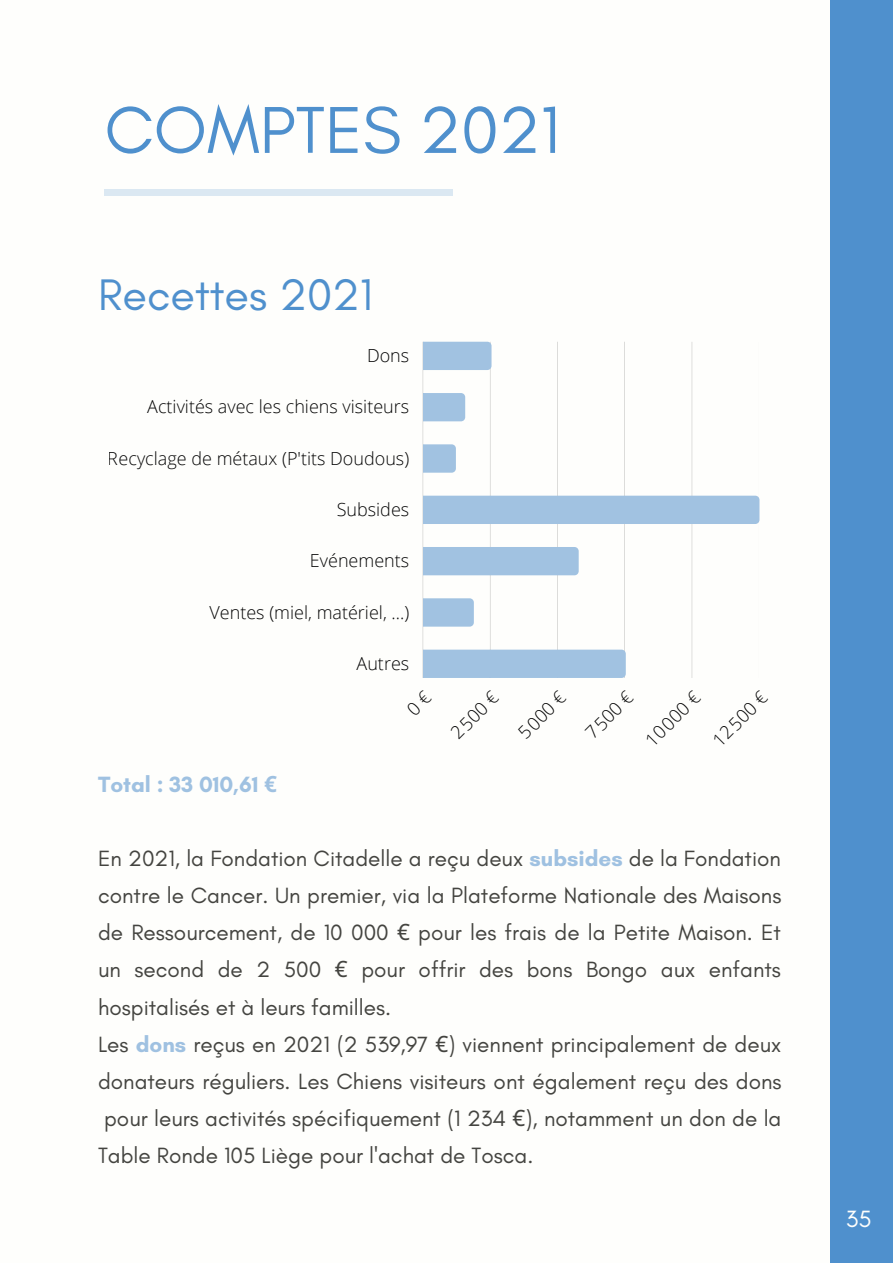
<style>
.page{position:relative;width:893px;height:1264px;background:#fff}
.page>*{position:absolute;margin:0;border:0;box-sizing:border-box;transform-origin:0 0}
.t1{font:67.5px "Glacial Indifference";color:#4f90cd}
.t2{font:45px "Glacial Indifference";color:#4f90cd}
.t3{font:24px "Glacial Indifference";color:#fefefc}
.t4{font:22.5px/37px "Glacial Indifference";color:#444440}
.t5{font:700 22.5px "Glacial Indifference";color:#9fc1e1}
.t6{font:300 18px "Open Sans";color:#000}
.s1{font-family:"Noto Sans"}
.s2{font-weight:700;color:#9fc1e1}
</style>
<div class="page">
<div style="left:104px;top:189px;width:348px;height:7px;background:#dbe8f2"></div>
<svg style="left:422px;top:342px;width:333px;height:335px"></svg>
<svg style="left:487px;top:342px;width:4px;height:28px"></svg>
<svg style="left:461px;top:393px;width:4px;height:28px"></svg>
<svg style="left:451px;top:444px;width:5px;height:28px"></svg>
<svg style="left:755px;top:495px;width:4px;height:29px"></svg>
<svg style="left:574px;top:547px;width:4px;height:28px"></svg>
<svg style="left:469px;top:598px;width:5px;height:28px"></svg>
<svg style="left:621px;top:649px;width:4px;height:28px"></svg>
<div style="left:830px;top:0;width:62px;height:1262px;background:#4f90cd"></div>
<h1 class="t1" style="left:104px;top:89px;width:456px">COMPTES 2021</h1>
<h2 class="t2" style="left:98px;top:267px;width:276px">Recettes 2021</h2>
<p class="t6" style="left:367px;top:343px;width:44px">Dons</p>
<p class="t6" style="left:147px;top:394px;width:263px">Activités avec les chiens visiteurs</p>
<p class="t6" style="left:108px;top:445px;width:303px">Recyclage de métaux (P'tits Doudous)</p>
<p class="t6" style="left:337px;top:497px;width:74px">Subsides</p>
<p class="t6" style="left:310px;top:548px;width:101px">Evénements</p>
<p class="t6" style="left:209px;top:599px;width:201px">Ventes (miel, matériel, ...)</p>
<p class="t6" style="left:356px;top:650px;width:54px">Autres</p>
<p class="t5" style="left:98px;top:770px;width:180px">Total : 33 010,61 <span class="s1">€</span></p>
<p class="t6" style="left:445px;top:726px;width:60px;rotate:-45deg">2500 €</p>
<p class="t6" style="left:512px;top:726px;width:60px;rotate:-45deg">5000 €</p>
<p class="t6" style="left:579px;top:726px;width:60px;rotate:-45deg">7500 €</p>
<p class="t6" style="left:639px;top:734px;width:70px;rotate:-45deg">10000 €</p>
<p class="t6" style="left:706px;top:734px;width:70px;rotate:-45deg">12500 €</p>
<p class="t4" style="left:98px;top:839px;width:685px">En 2021, la Fondation Citadelle a reçu deux <span class="s2">subsides</span> de la Fondation contre le Cancer. Un premier, via la Plateforme Nationale des Maisons de Ressourcement, de 10 000 <span class="s1">€</span> pour les frais de la Petite Maison. Et un second de 2 500 <span class="s1">€</span> pour offrir des bons Bongo aux enfants hospitalisés et à leurs familles.<br>Les <span class="s2">dons</span> reçus en 2021 (2 539,97 <span class="s1">€</span>) viennent principalement de deux donateurs réguliers. Les Chiens visiteurs ont également reçu des dons pour leurs activités spécifiquement (1 234 <span class="s1">€</span>), notamment un don de la Table Ronde 105 Liège pour l'achat de Tosca.</p>
<p class="t3" style="left:845px;top:1204px;width:27px">35</p>
</div>
